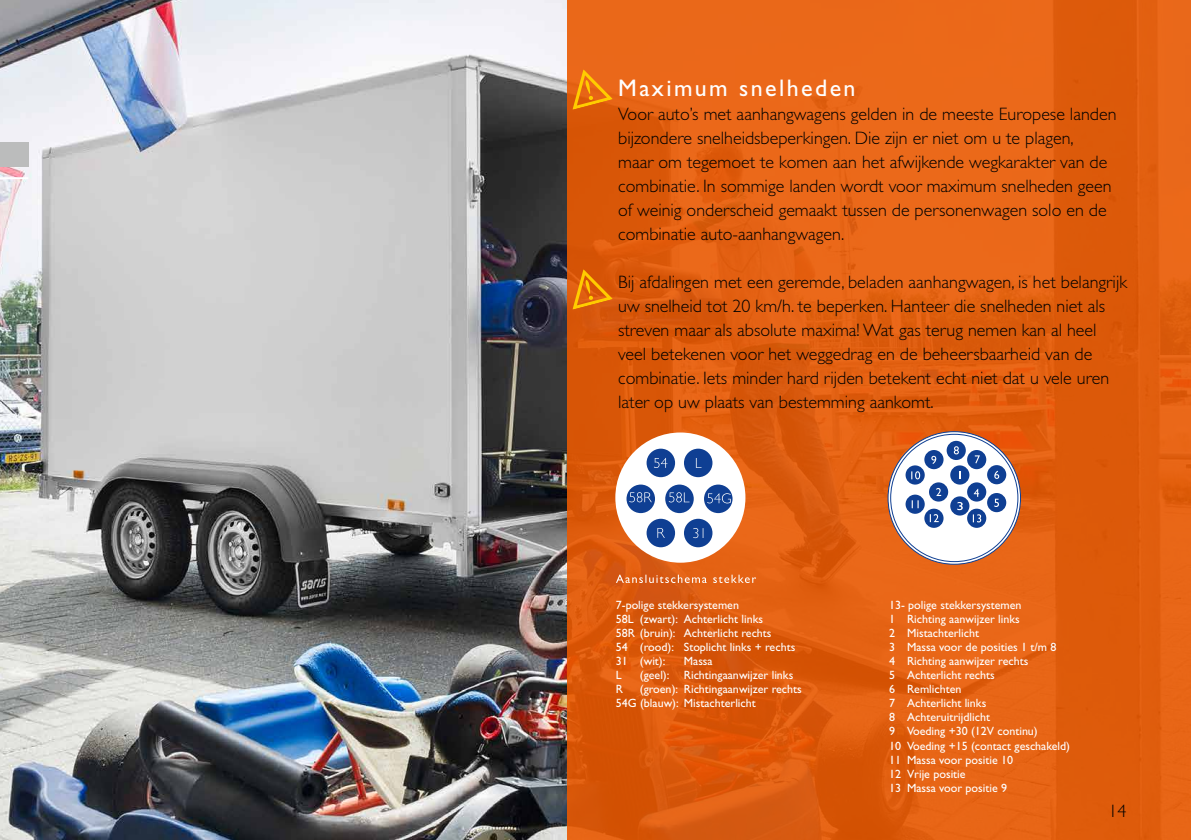
<style>
.page{position:relative;width:1191px;height:840px;background:#fff}
.page>*{position:absolute;margin:0;border:0;box-sizing:border-box;transform-origin:0 0}
.t1{font:24px "Gill Sans Std";letter-spacing:.1em;color:#fff}
.t2{font:300 18px/24px "Gill Sans Std";color:#000}
.t3{font:12px/14px "Gill Sans Std";color:#fff}
</style>
<div class="page">
<img style="left:0;top:0;width:567px;height:839px">
<div style="left:567px;top:0;width:624px;height:839px;background:linear-gradient(to right,#df5d0f,#e56212)"></div>
<div style="left:0;top:142px;width:28px;height:24px;background:#bbbcbc"></div>
<svg style="left:0;top:178px;width:28px;height:1px"></svg>
<svg style="left:572px;top:69px;width:41px;height:41px;background:#ea7a0f"></svg>
<div style="left:615px;top:432px;width:130px;height:130px;background:#fff;border-radius:50%"></div>
<div style="left:665px;top:484px;width:28px;height:29px;background:#0f3f93;border-radius:50%"></div>
<div style="left:626px;top:484px;width:29px;height:29px;background:#0f3f93;border-radius:50%"></div>
<div style="left:704px;top:484px;width:28px;height:29px;background:#0f3f93;border-radius:50%"></div>
<div style="left:646px;top:448px;width:29px;height:29px;background:#0f3f93;border-radius:50%"></div>
<div style="left:684px;top:448px;width:28px;height:29px;background:#0f3f93;border-radius:50%"></div>
<div style="left:646px;top:518px;width:29px;height:29px;background:#0f3f93;border-radius:50%"></div>
<div style="left:684px;top:518px;width:28px;height:29px;background:#0f3f93;border-radius:50%"></div>
<svg style="left:669px;top:492px;width:20px;height:10px"></svg>
<svg style="left:629px;top:492px;width:23px;height:10px"></svg>
<svg style="left:707px;top:493px;width:23px;height:10px"></svg>
<svg style="left:657px;top:528px;width:8px;height:9px"></svg>
<svg style="left:693px;top:528px;width:10px;height:10px"></svg>
<svg style="left:654px;top:457px;width:13px;height:10px"></svg>
<svg style="left:616px;top:574px;width:140px;height:8px"></svg>
<div style="left:888px;top:431px;width:132px;height:133px;background:#fff;border-radius:50%"></div>
<div style="left:946px;top:440px;width:19px;height:20px;background:#0f3f93;border-radius:50%"></div>
<div style="left:924px;top:450px;width:19px;height:19px;background:#0f3f93;border-radius:50%"></div>
<div style="left:967px;top:450px;width:19px;height:19px;background:#0f3f93;border-radius:50%"></div>
<svg style="left:905px;top:465px;width:19px;height:19px"></svg>
<div style="left:950px;top:465px;width:19px;height:19px;background:#0f3f93;border-radius:50%"></div>
<div style="left:929px;top:482px;width:19px;height:19px;background:#0f3f93;border-radius:50%"></div>
<div style="left:967px;top:482px;width:19px;height:19px;background:#0f3f93;border-radius:50%"></div>
<svg style="left:905px;top:494px;width:19px;height:19px"></svg>
<div style="left:924px;top:508px;width:19px;height:19px;background:#0f3f93;border-radius:50%"></div>
<div style="left:967px;top:508px;width:19px;height:19px;background:#0f3f93;border-radius:50%"></div>
<div style="left:950px;top:496px;width:19px;height:19px;background:#0f3f93;border-radius:50%"></div>
<svg style="left:953px;top:446px;width:6px;height:8px"></svg>
<svg style="left:931px;top:455px;width:5px;height:8px"></svg>
<svg style="left:974px;top:455px;width:6px;height:8px"></svg>
<svg style="left:911px;top:471px;width:9px;height:8px"></svg>
<svg style="left:911px;top:500px;width:7px;height:8px"></svg>
<svg style="left:929px;top:514px;width:9px;height:8px"></svg>
<svg style="left:936px;top:488px;width:5px;height:7px"></svg>
<svg style="left:957px;top:502px;width:5px;height:8px"></svg>
<svg style="left:972px;top:514px;width:9px;height:8px"></svg>
<svg style="left:973px;top:488px;width:6px;height:8px"></svg>
<div style="left:987px;top:465px;width:19px;height:19px;background:#0f3f93;border-radius:50%"></div>
<div style="left:987px;top:492px;width:19px;height:20px;background:#0f3f93;border-radius:50%"></div>
<svg style="left:994px;top:498px;width:5px;height:8px"></svg>
<svg style="left:994px;top:470px;width:5px;height:8px"></svg>
<svg style="left:572px;top:269px;width:41px;height:40px;background:#e17208"></svg>
<h1 class="t1" style="left:618px;top:74px;width:239px">Maximum snelheden</h1>
<p class="t2" style="left:618px;top:102px;width:500px">Voor auto’s met aanhangwagens gelden in de meeste Europese landen bijzondere snelheidsbeperkingen. Die zijn er niet om u te plagen,<br>maar om tegemoet te komen aan het afwijkende wegkarakter van de combinatie. In sommige landen wordt voor maximum snelheden geen of weinig onderscheid gemaakt tussen de personenwagen solo en de combinatie auto-aanhangwagen.</p>
<p class="t2" style="left:618px;top:270px;width:510px">Bij afdalingen met een geremde, beladen aanhangwagen, is het belangrijk uw snelheid tot 20 km/h. te beperken. Hanteer die snelheden niet als streven maar als absolute maxima! Wat gas terug nemen kan al heel veel betekenen voor het weggedrag en de beheersbaarheid van de combinatie. Iets minder hard rijden betekent echt niet dat u vele uren later op uw plaats van bestemming aankomt.</p>
<p class="t3" style="left:616px;top:598px;width:181px">7-polige stekkersystemen<br>58L (zwart): Achterlicht links<br>58R (bruin): Achterlicht rechts<br>54 (rood): Stoplicht links + rechts<br>31 (wit):</p>
<p class="t3" style="left:684px;top:654px;width:30px">Massa</p>
<p class="t3" style="left:616px;top:668px;width:7px">L</p>
<p class="t3" style="left:640px;top:668px;width:155px">(geel): Richtingaanwijzer links</p>
<p class="t3" style="left:616px;top:682px;width:9px">R</p>
<p class="t3" style="left:616px;top:682px;width:187px;text-indent:24px">(groen): Richtingaanwijzer rechts<br>54G (blauw): Mistachterlicht</p>
<p class="t3" style="left:889px;top:598px;width:183px">13- polige stekkersystemen<br>1 Richting aanwijzer links<br>2 Mistachterlicht<br>3 Massa voor de posities 1 t/m 8<br>4 Richting aanwijzer rechts<br>5 Achterlicht rechts<br>6 Remlichten<br>7 Achterlicht links<br>8 Achteruitrijdlicht<br>9 Voeding +30 (12V continu)<br>10 Voeding +15 (contact geschakeld)<br>11 Massa voor positie 10<br>12 Vrije positie<br>13 Massa voor positie 9</p>
<p class="t2" style="left:1108px;top:798px;width:19px">14</p>
</div>
